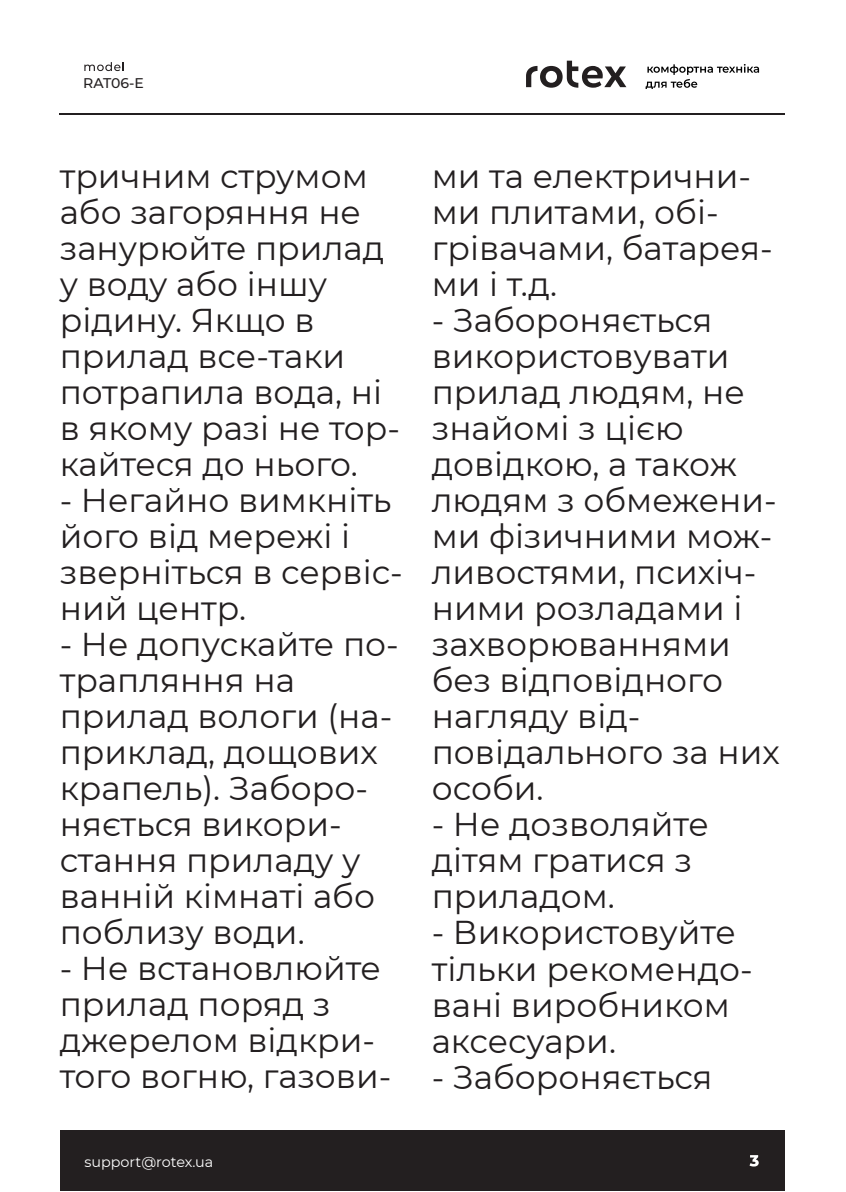
<style>
.page{position:relative;width:846px;height:1192px;background:#fff}
.page>*{position:absolute;margin:0;border:0;box-sizing:border-box;transform-origin:0 0}
.t1{font:33px/36px "Montserrat";color:#231f20}
.t2{font:14.4px "Montserrat";color:#fff}
.t3{font:500 14px "Montserrat";letter-spacing:-.01em;color:#231f20}
</style>
<div class="page">
<div style="left:60px;top:1130px;width:724px;height:60px;background:#231f20"></div>
<hr style="left:60px;top:113px;width:725px;height:2px;background:#231f20">
<svg style="left:749px;top:1155px;width:10px;height:11px"></svg>
<svg style="left:526px;top:61px;width:100px;height:27px"></svg>
<svg style="left:645px;top:64px;width:114px;height:25px"></svg>
<svg style="left:84px;top:62px;width:40px;height:9px"></svg>
<p class="t3" style="left:83px;top:73px;width:62px">RAT06-E</p>
<p class="t1" style="left:60px;top:157px;width:342px">тричним струмом або загоряння не занурюйте прилад у воду або іншу рідину. Якщо в прилад все-таки потрапила вода, ні в якому разі не тор&shy;кайтеся до нього.</p>
<p class="t1" style="left:60px;top:481px;width:345px">- Негайно вимкніть його від мережі і зверніться в сервіс&shy;ний центр.</p>
<p class="t1" style="left:60px;top:625px;width:341px">- Не допускайте по&shy;трапляння на прилад вологи (на&shy;приклад, дощових крапель). Заборо&shy;няється викори&shy;стання приладу у ванній кімнаті або поблизу води.</p>
<p class="t1" style="left:60px;top:949px;width:333px">- Не встановлюйте прилад поряд з джерелом відкри&shy;того вогню, газови-</p>
<p class="t2" style="left:84px;top:1151px;width:130px">support@rotex.ua</p>
<p class="t1" style="left:432px;top:157px;width:342px">ми та електрични&shy;ми плитами, обі&shy;грівачами, батарея&shy;ми і т.д.</p>
<p class="t1" style="left:432px;top:301px;width:350px">- Забороняється використовувати прилад людям, не знайомі з цією довідкою, а також людям з обмежени&shy;ми фізичними мож&shy;ливостями, психіч&shy;ними розладами і захворюваннями без відповідного нагляду від&shy;повідального за них особи.</p>
<p class="t1" style="left:432px;top:805px;width:279px">- Не дозволяйте дітям гратися з приладом.</p>
<p class="t1" style="left:432px;top:913px;width:322px">- Використовуйте тільки рекомендо&shy;вані виробником аксесуари.</p>
<p class="t1" style="left:432px;top:1057px;width:282px">- Забороняється</p>
</div>
